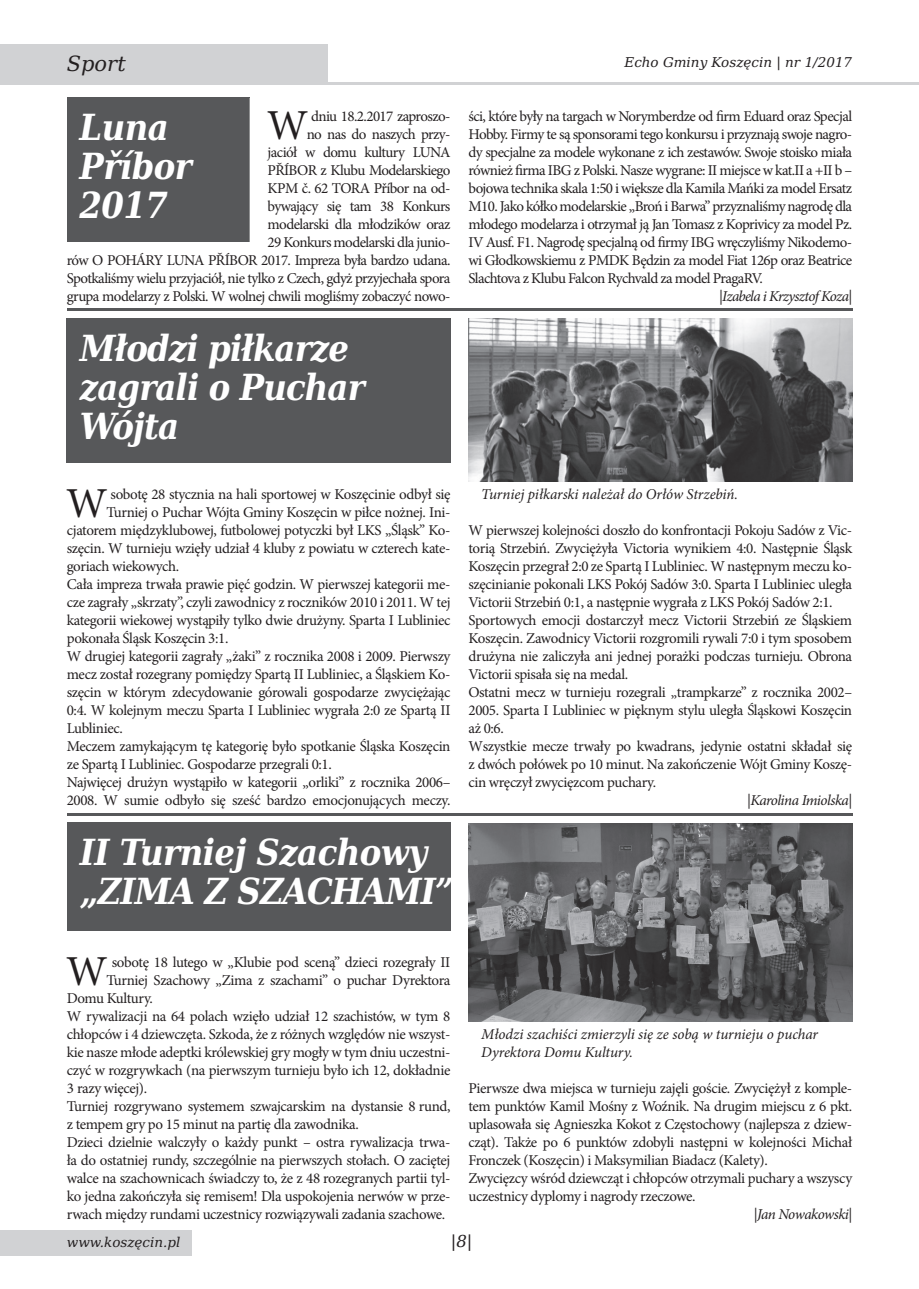
<style>
.page{position:relative;width:919px;height:1289px;background:#fff}
.page>*{position:absolute;margin:0;border:0;box-sizing:border-box;transform-origin:0 0}
.t1{font:42.75px "Minion Pro";color:#231f20}
.t2{font:italic 700 36px/39px "DejaVu Serif Condensed";letter-spacing:-.025em;color:#fff}
.t3{font:italic 21px "DejaVu Serif";color:#231f20}
.t4{font:italic 16.5px "DejaVu Serif";color:#231f20}
.t5{font:15px/18px "Minion Pro";letter-spacing:-.025em;color:#231f20}
.t6{font:italic 15px/18px "Minion Pro";letter-spacing:-.015em;color:#231f20}
.t7{font:italic 15px "Minion Pro";letter-spacing:-.04em;color:#231f20}
.t8{font:italic 15px "Minion Pro";letter-spacing:-.05em;color:#231f20}
.t9{font:italic 13.5px "DejaVu Serif";color:#231f20}
</style>
<div class="page">
<svg style="left:906px;top:82px;width:12px;height:3px"></svg>
<div style="left:0;top:1229px;width:192px;height:26px;background:#d1d2d4"></div>
<hr style="left:265px;top:82px;width:641px;height:3px;background:#d1d2d4">
<div style="left:0;top:44px;width:327px;height:41px;background:#d1d2d4"></div>
<div style="left:67px;top:319px;width:384px;height:144px;background:#57585a"></div>
<img style="left:468px;top:319px;width:384px;height:162px">
<hr style="left:67px;top:812px;width:785px;height:3px;background:#57585a">
<div style="left:67px;top:822px;width:383px;height:109px;background:#57585a"></div>
<img style="left:468px;top:823px;width:384px;height:198px">
<hr style="left:67px;top:308px;width:785px;height:3px;background:#57585a">
<div style="left:67px;top:98px;width:182px;height:144px;background:#57585a"></div>
<h3 class="t3" style="left:67px;top:48px;width:60px">Sport</h3>
<p class="t9" style="left:624px;top:52px;width:229px">Echo Gminy Koszęcin | nr 1/2017</p>
<p class="t5" style="left:67px;top:107px;width:385px;text-align:right">dniu 18.2.2017 zaproszo-<br>no nas do naszych przy-<br>jaciół w domu kultury LUNA<br>PŘÍBOR z Klubu Modelarskiego<br>KPM č. 62 TORA Příbor na od-<br>bywający się tam 38 Konkurs<br>modelarski dla młodzików oraz<br>29 Konkurs modelarski dla junio-<br>rów O POHÁRY LUNA PŘÍBOR 2017. Impreza była bardzo udana.<br>Spotkaliśmy wielu przyjaciół, nie tylko z Czech, gdyż przyjechała spora grupa modelarzy z Polski. W wolnej chwili mogliśmy zobaczyć nowo-</p>
<p class="t5" style="left:468px;top:107px;width:385px;text-align:justify">ści, które były na targach w Norymberdze od firm Eduard oraz Specjal Hobby. Firmy te są sponsorami tego konkursu i przyznają swoje nagro&shy;dy specjalne za modele wykonane z ich zestawów. Swoje stoisko miała również firma IBG z Polski. Nasze wygrane: II miejsce w kat.II a +II b – bojowa technika skala 1:50 i większe dla Kamila Mańki za model Ersatz M10. Jako kółko modelarskie „Broń i Barwa” przyznaliśmy nagrodę dla młodego modelarza i otrzymał ją Jan Tomasz z Koprivicy za model Pz.<br>IV Ausf. F1. Nagrodę specjalną od firmy IBG wręczyliśmy Nikodemo&shy;wi Głodkowskiemu z PMDK Będzin za model Fiat 126p oraz Beatrice Slachtova z Klubu Falcon Rychvald za model PragaRV.</p>
<h1 class="t1" style="left:267px;top:96px;width:43px">W</h1>
<h2 class="t2" style="left:80px;top:107px;width:114px">Luna<br>Příbor<br>2017</h2>
<p class="t8" style="left:719px;top:286px;width:134px">|Izabela i Krzysztof Koza|</p>
<h2 class="t2" style="left:80px;top:328px;width:286px">Młodzi piłkarze zagrali o Puchar<br>Wójta</h2>
<h1 class="t1" style="left:66px;top:474px;width:43px">W</h1>
<p class="t5" style="left:110px;top:485px;width:341px">sobotę 28 stycznia na hali sportowej w Koszęcinie odbył się</p>
<p class="t5" style="left:106px;top:503px;width:345px">Turniej o Puchar Wójta Gminy Koszęcin w piłce nożnej. Ini-</p>
<p class="t5" style="left:67px;top:521px;width:385px">cjatorem międzyklubowej, futbolowej potyczki był LKS „Śląsk” Ko-</p>
<p class="t5" style="left:67px;top:539px;width:385px">szęcin. W turnieju wzięły udział 4 kluby z powiatu w czterech kate-</p>
<p class="t5" style="left:67px;top:557px;width:114px">goriach wiekowych.</p>
<p class="t5" style="left:67px;top:575px;width:385px">Cała impreza trwała prawie pięć godzin. W pierwszej kategorii me-</p>
<p class="t5" style="left:67px;top:593px;width:385px">cze zagrały „skrzaty”, czyli zawodnicy z roczników 2010 i 2011. W tej</p>
<p class="t5" style="left:67px;top:611px;width:385px">kategorii wiekowej wystąpiły tylko dwie drużyny. Sparta I Lubliniec</p>
<p class="t5" style="left:67px;top:629px;width:163px">pokonała Śląsk Koszęcin 3:1.</p>
<p class="t5" style="left:67px;top:647px;width:385px">W drugiej kategorii zagrały „żaki” z rocznika 2008 i 2009. Pierwszy</p>
<p class="t5" style="left:67px;top:665px;width:385px">mecz został rozegrany pomiędzy Spartą II Lubliniec, a Śląskiem Ko-</p>
<p class="t5" style="left:67px;top:683px;width:385px">szęcin w którym zdecydowanie górowali gospodarze zwyciężając</p>
<p class="t5" style="left:67px;top:701px;width:385px">0:4. W kolejnym meczu Sparta I Lubliniec wygrała 2:0 ze Spartą II</p>
<p class="t5" style="left:67px;top:719px;width:58px">Lubliniec.</p>
<p class="t5" style="left:67px;top:737px;width:385px">Meczem zamykającym tę kategorię było spotkanie Śląska Koszęcin</p>
<p class="t5" style="left:67px;top:755px;width:266px">ze Spartą I Lubliniec. Gospodarze przegrali 0:1.</p>
<p class="t5" style="left:67px;top:773px;width:385px">Najwięcej drużyn wystąpiło w kategorii „orliki” z rocznika 2006–</p>
<p class="t5" style="left:67px;top:791px;width:385px">2008. W sumie odbyło się sześć bardzo emocjonujących meczy.</p>
<h2 class="t2" style="left:80px;top:831px;width:375px">II Turniej Szachowy „ZIMA Z SZACHAMI”</h2>
<p class="t6" style="left:481px;top:485px;width:258px">Turniej piłkarski należał do Orłów Strzebiń.</p>
<p class="t5" style="left:468px;top:521px;width:385px">W pierwszej kolejności doszło do konfrontacji Pokoju Sadów z Vic&shy;torią Strzebiń. Zwyciężyła Victoria wynikiem 4:0. Następnie Śląsk Koszęcin przegrał 2:0 ze Spartą I Lubliniec. W następnym meczu ko&shy;szęcinianie pokonali LKS Pokój Sadów 3:0. Sparta I Lubliniec uległa Victorii Strzebiń 0:1, a następnie wygrała z LKS Pokój Sadów 2:1.<br>Sportowych emocji dostarczył mecz Victorii Strzebiń ze Śląskiem Koszęcin. Zawodnicy Victorii rozgromili rywali 7:0 i tym sposobem drużyna nie zaliczyła ani jednej porażki podczas turnieju. Obrona Victorii spisała się na medal.<br>Ostatni mecz w turnieju rozegrali „trampkarze” z rocznika 2002– 2005. Sparta I Lubliniec w pięknym stylu uległa Śląskowi Koszęcin aż 0:6.<br>Wszystkie mecze trwały po kwadrans, jedynie ostatni składał się z dwóch połówek po 10 minut. Na zakończenie Wójt Gminy Koszę&shy;cin wręczył zwycięzcom puchary.</p>
<p class="t7" style="left:747px;top:790px;width:107px">|Karolina Imiolska|</p>
<h1 class="t1" style="left:66px;top:942px;width:43px">W</h1>
<p class="t5" style="left:112px;top:953px;width:340px">sobotę 18 lutego w „Klubie pod sceną” dzieci rozegrały II</p>
<p class="t5" style="left:106px;top:971px;width:345px">Turniej Szachowy „Zima z szachami” o puchar Dyrektora</p>
<p class="t5" style="left:67px;top:989px;width:88px">Domu Kultury.</p>
<p class="t5" style="left:67px;top:1007px;width:385px">W rywalizacji na 64 polach wzięło udział 12 szachistów, w tym 8</p>
<p class="t5" style="left:67px;top:1025px;width:385px">chłopców i 4 dziewczęta. Szkoda, że z różnych względów nie wszyst-</p>
<p class="t5" style="left:67px;top:1043px;width:385px">kie nasze młode adeptki królewskiej gry mogły w tym dniu uczestni-</p>
<p class="t5" style="left:67px;top:1061px;width:385px">czyć w rozgrywkach (na pierwszym turnieju było ich 12, dokładnie</p>
<p class="t5" style="left:67px;top:1079px;width:82px">3 razy więcej).</p>
<p class="t5" style="left:67px;top:1097px;width:385px">Turniej rozgrywano systemem szwajcarskim na dystansie 8 rund,</p>
<p class="t5" style="left:67px;top:1115px;width:293px">z tempem gry po 15 minut na partię dla zawodnika.</p>
<p class="t5" style="left:67px;top:1133px;width:385px">Dzieci dzielnie walczyły o każdy punkt – ostra rywalizacja trwa-</p>
<p class="t5" style="left:67px;top:1151px;width:385px">ła do ostatniej rundy, szczególnie na pierwszych stołach. O zaciętej</p>
<p class="t5" style="left:67px;top:1169px;width:385px">walce na szachownicach świadczy to, że z 48 rozegranych partii tyl-</p>
<p class="t5" style="left:67px;top:1187px;width:385px">ko jedna zakończyła się remisem! Dla uspokojenia nerwów w prze-</p>
<p class="t5" style="left:67px;top:1205px;width:380px">rwach między rundami uczestnicy rozwiązywali zadania szachowe.</p>
<p class="t6" style="left:481px;top:1025px;width:338px">Młodzi szachiści zmierzyli się ze sobą w turnieju o puchar<br>Dyrektora Domu Kultury.</p>
<p class="t5" style="left:468px;top:1079px;width:385px">Pierwsze dwa miejsca w turnieju zajęli goście. Zwyciężył z komple&shy;tem punktów Kamil Mośny z Woźnik. Na drugim miejscu z 6 pkt. uplasowała się Agnieszka Kokot z Częstochowy (najlepsza z dziew&shy;cząt). Także po 6 punktów zdobyli następni w kolejności Michał Fronczek (Koszęcin) i Maksymilian Biadacz (Kalety).<br>Zwycięzcy wśród dziewcząt i chłopców otrzymali puchary a wszyscy uczestnicy dyplomy i nagrody rzeczowe.</p>
<p class="t7" style="left:753px;top:1204px;width:100px">|Jan Nowakowski|</p>
<p class="t9" style="left:67px;top:1231px;width:115px">www.koszęcin.pl</p>
<p class="t4" style="left:451px;top:1228px;width:23px">|8|</p>
</div>
